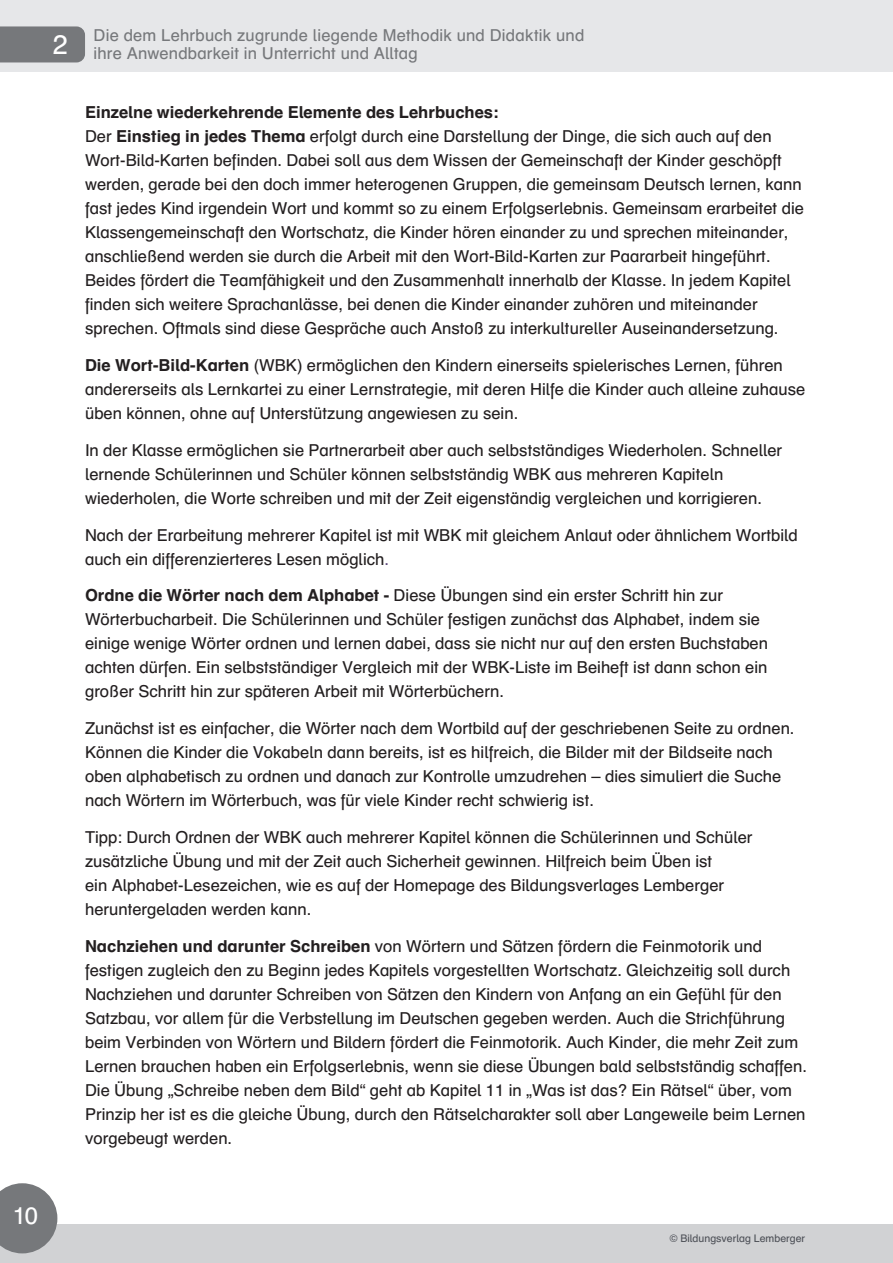
<style>
.page{position:relative;width:893px;height:1263px;background:#fff}
.page>*{position:absolute;margin:0;border:0;box-sizing:border-box;transform-origin:0 0}
.t1{font:24px "Schulbuch Nord";color:#fff}
.t2{font:16.5px/24px "Schulbuch Nord";color:#231f20}
.t3{font:16.5px/18px "Schulbuch Nord";letter-spacing:.01em;color:#76787b}
.t4{font:10.5px "Schulbuch Nord";color:#4d5057}
.s1{font-weight:700}
.s2{color:#5e497b}
</style>
<div class="page">
<div style="left:0;top:0;width:893px;height:72px;background:#e6e7e9"></div>
<div style="left:0;top:26px;width:85px;height:36px;background:#76787b"></div>
<div style="left:0;top:1224px;width:893px;height:39px;background:#d1d2d4"></div>
<svg style="left:0;top:1183px;width:57px;height:70px;background:#87898c"></svg>
<p class="t3" style="left:53px;top:26px;width:533px;text-indent:41px">Die dem Lehrbuch zugrunde liegende Methodik und Didaktik und<br><sup>2</sup> ihre Anwendbarkeit in Unterricht und Alltag</p>
<p class="t2" style="left:85px;top:100px;width:720px"><span class="s1">Einzelne wiederkehrende Elemente des Lehrbuches:<br></span>Der <span class="s1">Einstieg in jedes Thema</span> erfolgt durch eine Darstellung der Dinge, die sich auch auf den Wort-Bild-Karten befinden. Dabei soll aus dem Wissen der Gemeinschaft der Kinder geschöpft werden, gerade bei den doch immer heterogenen Gruppen, die gemeinsam Deutsch lernen, kann fast jedes Kind irgendein Wort und kommt so zu einem Erfolgserlebnis. Gemeinsam erarbeitet die Klassengemeinschaft den Wortschatz, die Kinder hören einander zu und sprechen miteinander, anschließend werden sie durch die Arbeit mit den Wort-Bild-Karten zur Paararbeit hingeführt.<br>Beides fördert die Teamfähigkeit und den Zusammenhalt innerhalb der Klasse. In jedem Kapitel finden sich weitere Sprachanlässe, bei denen die Kinder einander zuhören und miteinander sprechen. Oftmals sind diese Gespräche auch Anstoß zu interkultureller Auseinandersetzung.</p>
<p class="t2" style="left:85px;top:353px;width:722px"><span class="s1">Die Wort-Bild-Karten</span> (WBK) ermöglichen den Kindern einerseits spielerisches Lernen, führen andererseits als Lernkartei zu einer Lernstrategie, mit deren Hilfe die Kinder auch alleine zuhause üben können, ohne auf Unterstützung angewiesen zu sein.</p>
<p class="t2" style="left:85px;top:438px;width:699px">In der Klasse ermöglichen sie Partnerarbeit aber auch selbstständiges Wiederholen. Schneller lernende Schülerinnen und Schüler können selbstständig WBK aus mehreren Kapiteln wiederholen, die Worte schreiben und mit der Zeit eigenständig vergleichen und korrigieren.</p>
<p class="t2" style="left:85px;top:522px;width:714px">Nach der Erarbeitung mehrerer Kapitel ist mit WBK mit gleichem Anlaut oder ähnlichem Wortbild auch ein differenzierteres Lesen möglich<span class="s2">.</span></p>
<p class="t2" style="left:85px;top:583px;width:685px"><span class="s1">Ordne die Wörter nach dem Alphabet -</span> Diese Übungen sind ein erster Schritt hin zur Wörterbucharbeit. Die Schülerinnen und Schüler festigen zunächst das Alphabet, indem sie einige wenige Wörter ordnen und lernen dabei, dass sie nicht nur auf den ersten Buchstaben achten dürfen. Ein selbstständiger Vergleich mit der WBK-Liste im Beiheft ist dann schon ein großer Schritt hin zur späteren Arbeit mit Wörterbüchern.</p>
<p class="t2" style="left:85px;top:716px;width:711px">Zunächst ist es einfacher, die Wörter nach dem Wortbild auf der geschriebenen Seite zu ordnen.<br>Können die Kinder die Vokabeln dann bereits, ist es hilfreich, die Bilder mit der Bildseite nach oben alphabetisch zu ordnen und danach zur Kontrolle umzudrehen – dies simuliert die Suche nach Wörtern im Wörterbuch, was für viele Kinder recht schwierig ist.</p>
<p class="t2" style="left:85px;top:825px;width:669px">Tipp: Durch Ordnen der WBK auch mehrerer Kapitel können die Schülerinnen und Schüler zusätzliche Übung und mit der Zeit auch Sicherheit gewinnen<span class="s2">.</span> Hilfreich beim Üben ist<br>ein Alphabet-Lesezeichen, wie es auf der Homepage des Bildungsverlages Lemberger heruntergeladen werden kann.</p>
<p class="t2" style="left:85px;top:934px;width:723px"><span class="s1">Nachziehen und darunter Schreiben</span> von Wörtern und Sätzen fördern die Feinmotorik und festigen zugleich den zu Beginn jedes Kapitels vorgestellten Wortschatz. Gleichzeitig soll durch Nachziehen und darunter Schreiben von Sätzen den Kindern von Anfang an ein Gefühl für den Satzbau, vor allem für die Verbstellung im Deutschen gegeben werden. Auch die Strichführung beim Verbinden von Wörtern und Bildern fördert die Feinmotorik. Auch Kinder, die mehr Zeit zum Lernen brauchen haben ein Erfolgserlebnis, wenn sie diese Übungen bald selbstständig schaffen.<br>Die Übung „Schreibe neben dem Bild“ geht ab Kapitel 11 in „Was ist das? Ein Rätsel“ über, vom Prinzip her ist es die gleiche Übung, durch den Rätselcharakter soll aber Langeweile beim Lernen vorgebeugt werden.</p>
<h1 class="t1" style="left:13px;top:1201px;width:27px">10</h1>
<p class="t4" style="left:670px;top:1232px;width:137px">© Bildungsverlag Lemberger</p>
</div>
